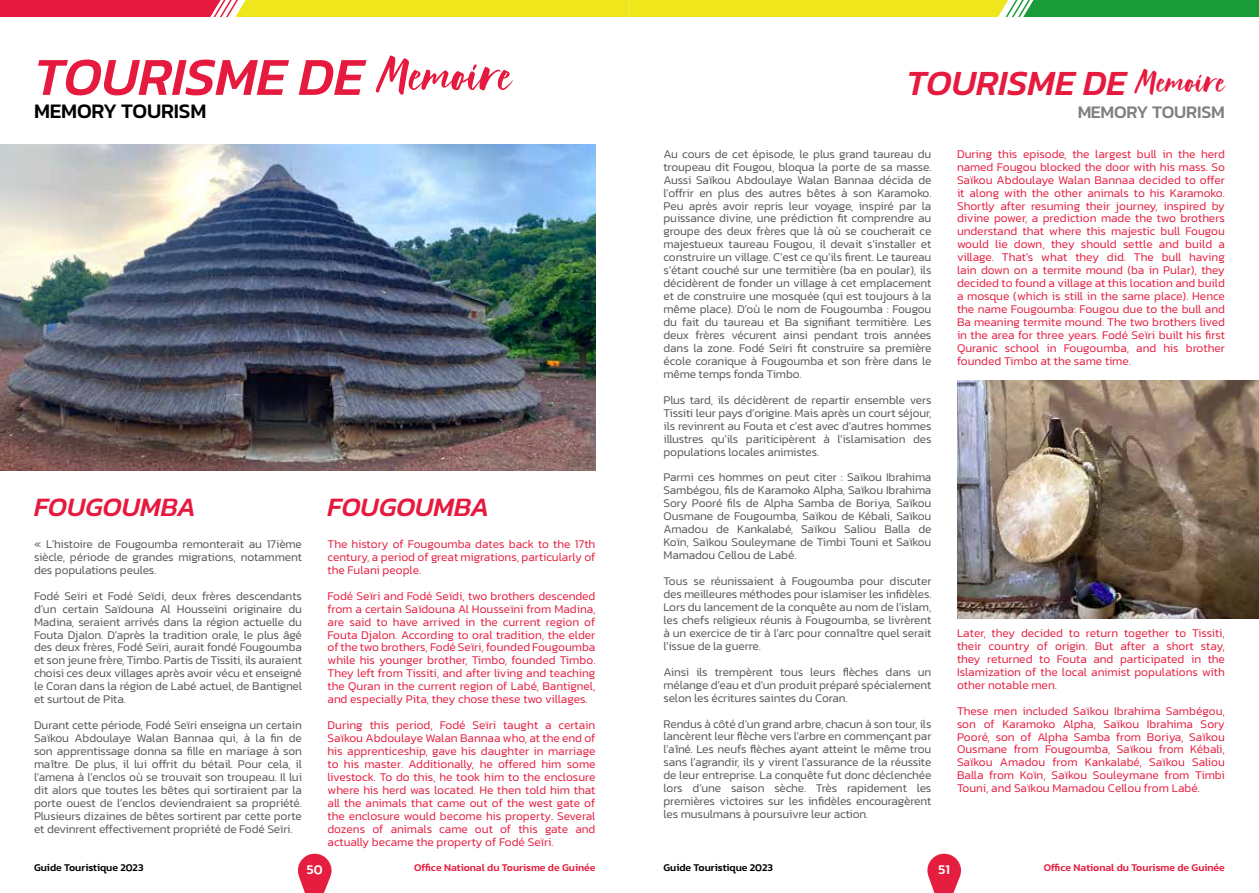
<style>
.page{position:relative;width:1259px;height:893px;background:#fff}
.page>*{position:absolute;margin:0;border:0;box-sizing:border-box;transform-origin:0 0}
.t1{font:italic 500 54px "Kanit";color:#e61a3e}
.t2{font:italic 500 36px "Kanit";color:#e61a3e}
.t3{font:italic 500 27px "Kanit";color:#e61a3e}
.t4{font:500 21px "Kanit";letter-spacing:-.01em;color:#000}
.t5{font:500 18px "Kanit";letter-spacing:-.01em;color:#000}
.t6{font:500 13.5px "Kanit";color:#fff}
.t7{font:300 12px/12.9px "Kanit";letter-spacing:-.01em;color:#575756;text-align:justify}
.t8{font:300 12px/12.9px "Kanit";color:#e51d3f;text-align:justify}
.t9{font:500 10.5px "Kanit";color:#e51d3f}
.t10{font:500 10.5px "Kanit";color:#000}
.s1{font-family:"Austine Demo";font-weight:400;font-style:normal}
</style>
<div class="page">
<svg style="left:297px;top:853px;width:35px;height:40px"></svg>
<svg style="left:927px;top:853px;width:35px;height:40px"></svg>
<svg style="left:0;top:0;width:1259px;height:17px;background:#c6b42e"></svg>
<img style="left:957px;top:381px;width:302px;height:238px">
<img style="left:0;top:145px;width:595px;height:325px">
<h1 class="t1" style="left:34px;top:36px;width:479px">TOURISME DE <span class="s1">Memoire</span></h1>
<h3 class="t4" style="left:34px;top:95px;width:174px">MEMORY TOURISM</h3>
<h3 class="t3" style="left:34px;top:487px;width:164px">FOUGOUMBA</h3>
<p class="t7" style="left:34px;top:537px;width:269px">« L’histoire de Fougoumba remonterait au 17ième siècle, période de grandes migrations, notamment des populations peules.</p>
<p class="t7" style="left:34px;top:589px;width:269px">Fodé Seïri et Fodé Seïdi, deux frères descendants d’un certain Saïdouna Al Housseïni originaire du Madina, seraient arrivés dans la région actuelle du Fouta Djalon. D’après la tradition orale, le plus âgé des deux frères, Fodé Seïri, aurait fondé Fougoumba et son jeune frère, Timbo. Partis de Tissiti, ils auraient choisi ces deux villages après avoir vécu et enseigné le Coran dans la région de Labé actuel, de Bantignel et surtout de Pita.</p>
<p class="t7" style="left:34px;top:718px;width:269px">Durant cette période, Fodé Seïri enseigna un certain Saïkou Abdoulaye Walan Bannaa qui, à la fin de son apprentissage donna sa fille en mariage à son maître. De plus, il lui offrit du bétail. Pour cela, il l’amena à l’enclos où se trouvait son troupeau. Il lui dit alors que toutes les bêtes qui sortiraient par la porte ouest de l’enclos deviendraient sa propriété.<br>Plusieurs dizaines de bêtes sortirent par cette porte et devinrent effectivement propriété de Fodé Seïri.</p>
<h3 class="t3" style="left:327px;top:487px;width:164px">FOUGOUMBA</h3>
<p class="t8" style="left:327px;top:537px;width:269px">The history of Fougoumba dates back to the 17th century, a period of great migrations, particularly of the Fulani people.</p>
<p class="t8" style="left:327px;top:589px;width:269px">Fodé Seïri and Fodé Seïdi, two brothers descended from a certain Saïdouna Al Housseïni from Madina, are said to have arrived in the current region of Fouta Djalon. According to oral tradition, the elder of the two brothers, Fodé Seïri, founded Fougoumba while his younger brother, Timbo, founded Timbo.<br>They left from Tissiti, and after living and teaching the Quran in the current region of Labé, Bantignel, and especially Pita, they chose these two villages.</p>
<p class="t8" style="left:327px;top:718px;width:269px">During this period, Fodé Seïri taught a certain Saïkou Abdoulaye Walan Bannaa who, at the end of his apprenticeship, gave his daughter in marriage to his master. Additionally, he offered him some livestock. To do this, he took him to the enclosure where his herd was located. He then told him that all the animals that came out of the west gate of the enclosure would become his property. Several dozens of animals came out of this gate and actually became the property of Fodé Seïri.</p>
<h2 class="t2" style="left:906px;top:56px;width:320px">TOURISME DE <span class="s1">Memoire</span></h2>
<p class="t7" style="left:663px;top:147px;width:269px">Au cours de cet épisode, le plus grand taureau du troupeau dit Fougou, bloqua la porte de sa masse.<br>Aussi Saïkou Abdoulaye Walan Bannaa décida de l’offrir en plus des autres bêtes à son Karamoko.<br>Peu après avoir repris leur voyage, inspiré par la puissance divine, une prédiction fit comprendre au groupe des deux frères que là où se coucherait ce majestueux taureau Fougou, il devait s’installer et construire un village. C’est ce qu’ils firent. Le taureau s’étant couché sur une termitière (ba en poular), ils décidèrent de fonder un village à cet emplacement et de construire une mosquée (qui est toujours à la même place). D’où le nom de Fougoumba : Fougou du fait du taureau et Ba signifiant termitière. Les deux frères vécurent ainsi pendant trois années dans la zone. Fodé Seïri fit construire sa première école coranique à Fougoumba et son frère dans le même temps fonda Timbo.</p>
<p class="t7" style="left:663px;top:393px;width:269px">Plus tard, ils décidèrent de repartir ensemble vers Tissiti leur pays d’origine. Mais après un court séjour, ils revinrent au Fouta et c’est avec d’autres hommes illustres qu’ils pariticipèrent à l’islamisation des populations locales animistes.</p>
<p class="t7" style="left:663px;top:471px;width:269px">Parmi ces hommes on peut citer : Saïkou Ibrahima Sambégou, fils de Karamoko Alpha, Saïkou Ibrahima Sory Pooré fils de Alpha Samba de Boriya, Saïkou Ousmane de Fougoumba, Saïkou de Kébali, Saïkou Amadou de Kankalabé, Saïkou Saliou Balla de Koïn, Saïkou Souleymane de Timbi Touni et Saïkou Mamadou Cellou de Labé.</p>
<p class="t7" style="left:663px;top:574px;width:269px">Tous se réunissaient à Fougoumba pour discuter des meilleures méthodes pour islamiser les infidèles.<br>Lors du lancement de la conquête au nom de l’islam, les chefs religieux réunis à Fougoumba, se livrèrent à un exercice de tir à l’arc pour connaître quel serait l’issue de la guerre.</p>
<p class="t7" style="left:663px;top:665px;width:269px">Ainsi ils trempèrent tous leurs flèches dans un mélange d’eau et d’un produit préparé spécialement selon les écritures saintes du Coran.</p>
<p class="t7" style="left:663px;top:717px;width:269px">Rendus à côté d’un grand arbre, chacun à son tour, ils lancèrent leur flèche vers l’arbre en commençant par l’aîné. Les neufs flèches ayant atteint le même trou sans l’agrandir, ils y virent l’assurance de la réussite de leur entreprise. La conquête fut donc déclenchée lors d’une saison sèche. Très rapidement les premières victoires sur les infidèles encouragèrent les musulmans à poursuivre leur action.</p>
<h3 class="t5" style="left:1077px;top:98px;width:149px">MEMORY TOURISM</h3>
<p class="t8" style="left:957px;top:147px;width:269px">During this episode, the largest bull in the herd named Fougou blocked the door with his mass. So Saïkou Abdoulaye Walan Bannaa decided to offer it along with the other animals to his Karamoko.<br>Shortly after resuming their journey, inspired by divine power, a prediction made the two brothers understand that where this majestic bull Fougou would lie down, they should settle and build a village. That’s what they did. The bull having lain down on a termite mound (ba in Pular), they decided to found a village at this location and build a mosque (which is still in the same place). Hence the name Fougoumba: Fougou due to the bull and Ba meaning termite mound. The two brothers lived in the area for three years. Fodé Seïri built his first Quranic school in Fougoumba, and his brother founded Timbo at the same time.</p>
<p class="t8" style="left:957px;top:626px;width:269px">Later, they decided to return together to Tissiti, their country of origin. But after a short stay, they returned to Fouta and participated in the Islamization of the local animist populations with other notable men.</p>
<p class="t8" style="left:957px;top:704px;width:269px">These men included Saïkou Ibrahima Sambégou, son of Karamoko Alpha, Saïkou Ibrahima Sory Pooré, son of Alpha Samba from Boriya, Saïkou Ousmane from Fougoumba, Saïkou from Kébali, Saïkou Amadou from Kankalabé, Saïkou Saliou Balla from Koïn, Saïkou Souleymane from Timbi Touni, and Saïkou Mamadou Cellou from Labé.</p>
<p class="t10" style="left:34px;top:859px;width:111px">Guide Touristique 2023</p>
<p class="t6" style="left:307px;top:859px;width:17px">50</p>
<p class="t9" style="left:414px;top:859px;width:183px">Office National du Tourisme de Guinée</p>
<p class="t10" style="left:663px;top:859px;width:111px">Guide Touristique 2023</p>
<p class="t6" style="left:938px;top:859px;width:13px">51</p>
<p class="t9" style="left:1043px;top:859px;width:183px">Office National du Tourisme de Guinée</p>
</div>
